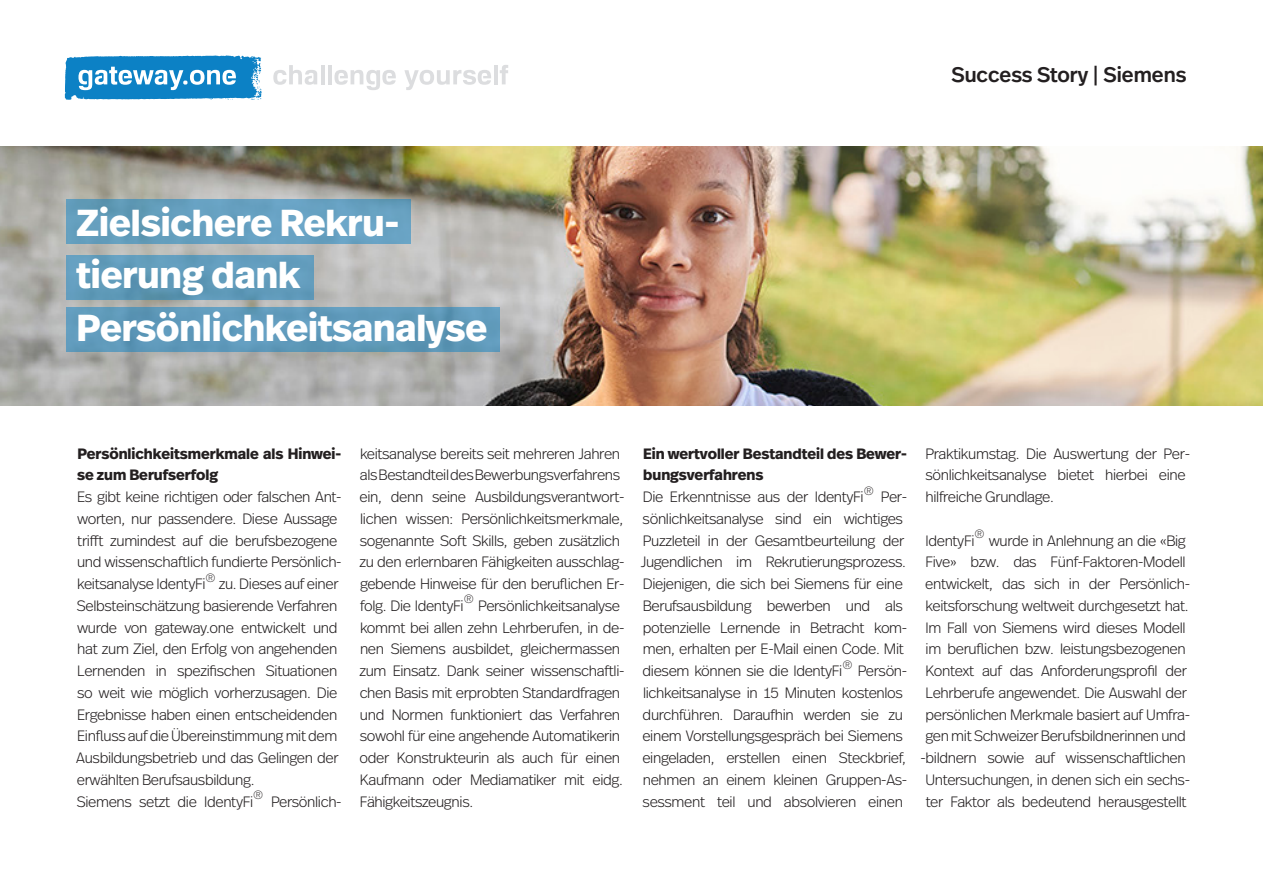
<style>
.page{position:relative;width:1263px;height:893px;background:#fff}
.page>*{position:absolute;margin:0;border:0;box-sizing:border-box;transform-origin:0 0}
.t1{font:700 37.5px/52.5px "Real Head Pro";color:#fff}
.t2{font:500 21px "Real Head Pro";color:#231f20}
.t3{font:300 15px/21.8px "Real Head Pro";letter-spacing:-.02em;color:#231f20}
.t4{font:700 15px/21.8px "Real Head Pro";color:#231f20}
.t5{font:300 12px "Real Head Pro";color:#231f20}
</style>
<div class="page">
<img style="left:0;top:146px;width:1263px;height:259px">
<div style="left:66px;top:199px;width:345px;height:45px;background:#66a0c0"></div>
<div style="left:66px;top:255px;width:248px;height:45px;background:#619bbb"></div>
<div style="left:66px;top:307px;width:433px;height:45px;background:#609abb"></div>
<svg style="left:65px;top:55px;width:197px;height:45px"></svg>
<div style="left:194px;top:73px;width:7px;height:9px;background:#0c81c5;border-radius:50%"></div>
<svg style="left:273px;top:65px;width:44px;height:20px"></svg>
<hr style="left:321px;top:65px;width:3px;height:19px;background:#dcdddf">
<hr style="left:328px;top:65px;width:4px;height:19px;background:#dcdddf">
<svg style="left:334px;top:70px;width:62px;height:20px"></svg>
<svg style="left:404px;top:70px;width:87px;height:20px"></svg>
<hr style="left:494px;top:65px;width:4px;height:19px;background:#dcdddf">
<svg style="left:500px;top:65px;width:8px;height:19px"></svg>
<h2 class="t2" style="left:951px;top:60px;width:237px">Success Story | Siemens</h2>
<h1 class="t1" style="left:77px;top:195px;width:412px">Zielsichere Rekru&shy;tierung dank<br>Persönlichkeitsanalyse</h1>
<p class="t4" style="left:77px;top:442px;width:266px">Persönlichkeitsmerkmale als Hinwei&shy;se zum Berufserfolg</p>
<p class="t3" style="left:77px;top:485px;width:266px">Es gibt keine richtigen oder falschen Ant&shy;worten, nur passendere. Diese Aussage trifft zumindest auf die berufsbezogene und wissenschaftlich fundierte Persönlich&shy;keitsanalyse IdentyFi</p>
<p class="t5" style="left:205px;top:569px;width:12px">®</p>
<p class="t3" style="left:76px;top:572px;width:264px;text-indent:142px">zu. Dieses auf einer Selbsteinschätzung basierende Verfahren wurde von gateway.one entwickelt und hat zum Ziel, den Erfolg von angehenden Lernenden in spezifischen Situationen so weit wie möglich vorherzusagen. Die Ergebnisse haben einen entscheidenden Einfluss auf die Übereinstimmung mit dem Ausbildungsbetrieb und das Gelingen der erwählten Berufsausbildung.<br>Siemens setzt die IdentyFi</p>
<p class="t5" style="left:253px;top:786px;width:12px">®</p>
<p class="t3" style="left:271px;top:790px;width:72px">Persönlich-</p>
<p class="t3" style="left:359px;top:442px;width:267px">keitsanalyse bereits seit mehreren Jahren als Bestandteil des Bewerbungsverfahrens ein, denn seine Ausbildungsverantwort&shy;lichen wissen: Persönlichkeitsmerkmale, sogenannte Soft Skills, geben zusätzlich zu den erlernbaren Fähigkeiten ausschlag&shy;gebende Hinweise für den beruflichen Er&shy;folg. Die IdentyFi</p>
<p class="t5" style="left:463px;top:591px;width:12px">®</p>
<p class="t3" style="left:359px;top:594px;width:267px;text-indent:119px">Persönlichkeitsanalyse kommt bei allen zehn Lehrberufen, in de&shy;nen Siemens ausbildet, gleichermassen zum Einsatz. Dank seiner wissenschaftli&shy;chen Basis mit erprobten Standardfragen und Normen funktioniert das Verfahren sowohl für eine angehende Automatikerin oder Konstrukteurin als auch für einen Kaufmann oder Mediamatiker mit eidg.<br>Fähigkeitszeugnis.</p>
<p class="t4" style="left:643px;top:442px;width:265px">Ein wertvoller Bestandteil des Bewer&shy;bungsverfahrens</p>
<p class="t3" style="left:643px;top:485px;width:222px">Die Erkenntnisse aus der IdentyFi</p>
<p class="t5" style="left:863px;top:482px;width:12px">®</p>
<p class="t3" style="left:641px;top:485px;width:268px;text-indent:240px">Per&shy;sönlichkeitsanalyse sind ein wichtiges Puzzleteil in der Gesamtbeurteilung der Jugendlichen im Rekrutierungsprozess.<br>Diejenigen, die sich bei Siemens für eine Berufsausbildung bewerben und als potenzielle Lernende in Betracht kom&shy;men, erhalten per E-Mail einen Code. Mit diesem können sie die IdentyFi</p>
<p class="t5" style="left:842px;top:656px;width:12px">®</p>
<p class="t3" style="left:642px;top:659px;width:266px;text-indent:215px">Persön&shy;lichkeitsanalyse in 15 Minuten kostenlos durchführen. Daraufhin werden sie zu einem Vorstellungsgespräch bei Siemens eingeladen, erstellen einen Steckbrief, nehmen an einem kleinen Gruppen-As&shy;sessment teil und absolvieren einen</p>
<p class="t3" style="left:925px;top:442px;width:266px">Praktikumstag. Die Auswertung der Per&shy;sönlichkeitsanalyse bietet hierbei eine hilfreiche Grundlage.</p>
<p class="t3" style="left:925px;top:529px;width:50px">IdentyFi</p>
<p class="t5" style="left:974px;top:525px;width:12px">®</p>
<p class="t3" style="left:920px;top:529px;width:271px;text-align:right">wurde in Anlehnung an die «Big<br>Five» bzw. das Fünf-Faktoren-Modell entwickelt, das sich in der Persönlich&shy;keitsforschung weltweit durchgesetzt hat.<br>Im Fall von Siemens wird dieses Modell im beruflichen bzw. leistungsbezogenen Kontext auf das Anforderungsprofil der Lehrberufe angewendet. Die Auswahl der persönlichen Merkmale basiert auf Umfra&shy;gen mit Schweizer Berufsbildnerinnen und -bildnern sowie auf wissenschaftlichen Untersuchungen, in denen sich ein sechs&shy;ter Faktor als bedeutend herausgestellt</p>
</div>
